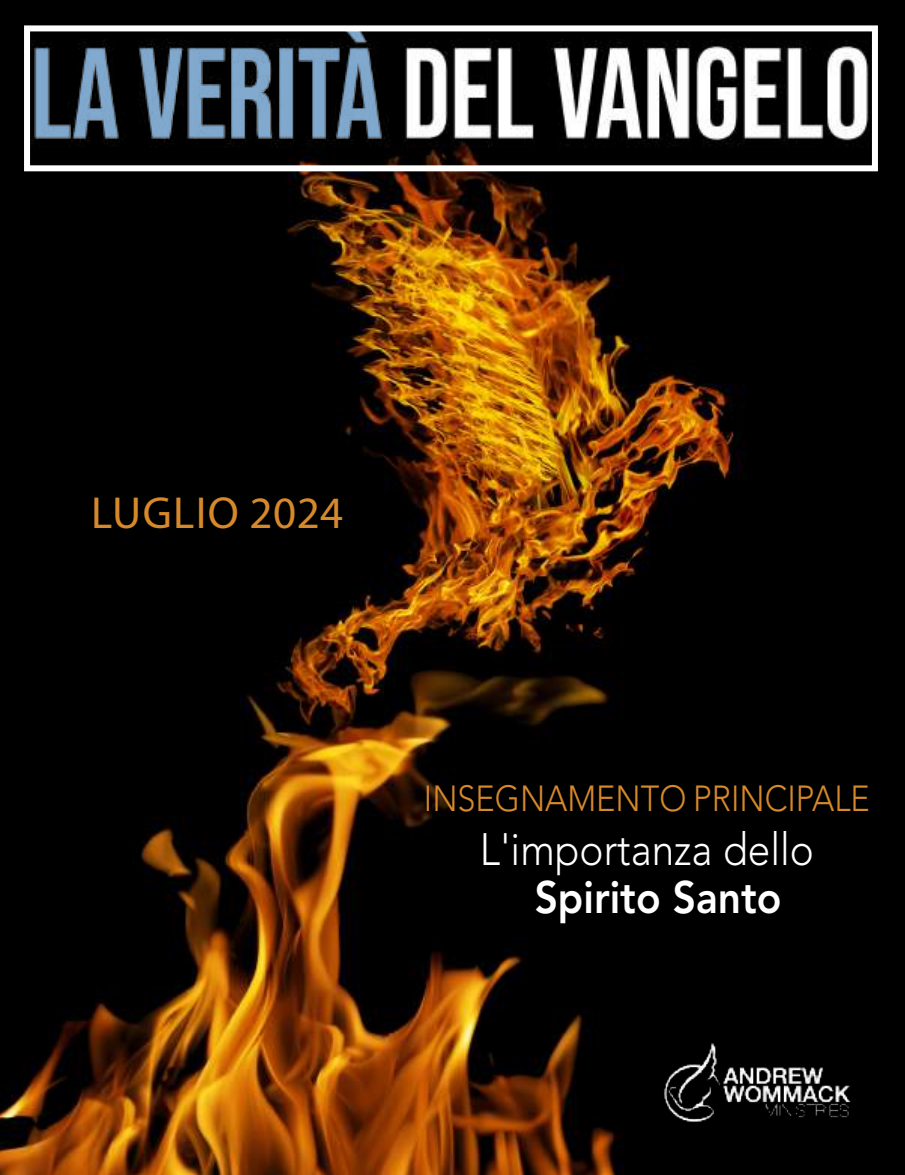
<style>
.page{position:relative;width:905px;height:1175px;background:#fff}
.page>*{position:absolute;margin:0;border:0;box-sizing:border-box;transform-origin:0 0}
.t1{font:300 45px "Avenir LT Std";color:#fff;scale:.9 1}
.t2{font:800 45px "Avenir LT Std";color:#fff;scale:.9 1}
.t3{font:45px "Myriad Pro";letter-spacing:.02em;color:#d6892b}
.t4{font:300 36px "Avenir LT Std";color:#d6892b;scale:.9 1}
</style>
<div class="page">
<img style="left:0;top:0;width:904px;height:1174px">
<img style="left:31px;top:32px;width:839px;height:132px">
<div style="left:24px;top:25px;width:853px;height:146px;border:6px solid #fff"></div>
<img style="left:663px;top:1042px;width:198px;height:90px">
<p class="t3" style="left:91px;top:485px;width:253px">LUGLIO 2024</p>
<p class="t4" style="left:424px;top:777px;width:497px">INSEGNAMENTO PRINCIPALE</p>
<p class="t1" style="left:480px;top:823px;width:372px">L'importanza dello</p>
<p class="t2" style="left:534px;top:871px;width:276px">Spirito Santo</p>
</div>
